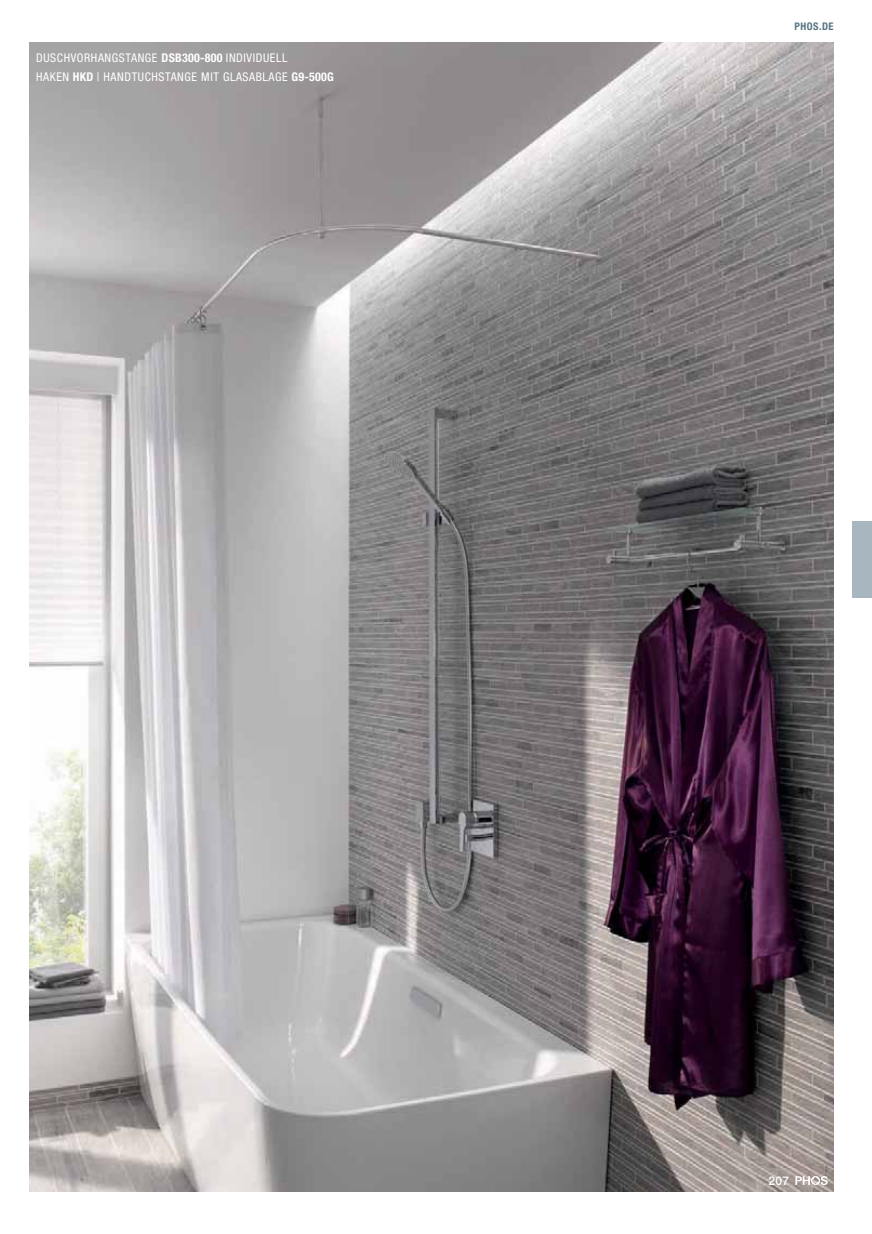
<style>
.page{position:relative;width:872px;height:1234px;background:#fff}
.page>*{position:absolute;margin:0;border:0;box-sizing:border-box;transform-origin:0 0}
.t1{font:condensed 12px/19.2px "Helvetica Neue LT Std";letter-spacing:.05em;color:#fff}
.t2{font:500 12px "Helvetica Neue LT Std";color:#fff}
.t3{font:700 condensed 10.5px "Helvetica Neue LT Std";letter-spacing:.05em;color:#557483}
.s1{font-weight:700}
</style>
<div class="page">
<img style="left:30px;top:43px;width:803px;height:1148px">
<div style="left:853px;top:521px;width:19px;height:76px;background:#a7b6bf"></div>
<svg style="left:795px;top:1175px;width:32px;height:9px"></svg>
<p class="t1" style="left:36px;top:49px;width:299px">DUSCHVORHANGSTANGE <span class="s1">DSB300-800</span> INDIVIDUELL<br>HAKEN <span class="s1">HKD</span> | HANDTUCHSTANGE MIT GLASABLAGE <span class="s1">G9-500G</span></p>
<p class="t3" style="left:794px;top:20px;width:41px">PHOS.DE</p>
<p class="t2" style="left:768px;top:1173px;width:22px">207</p>
</div>
